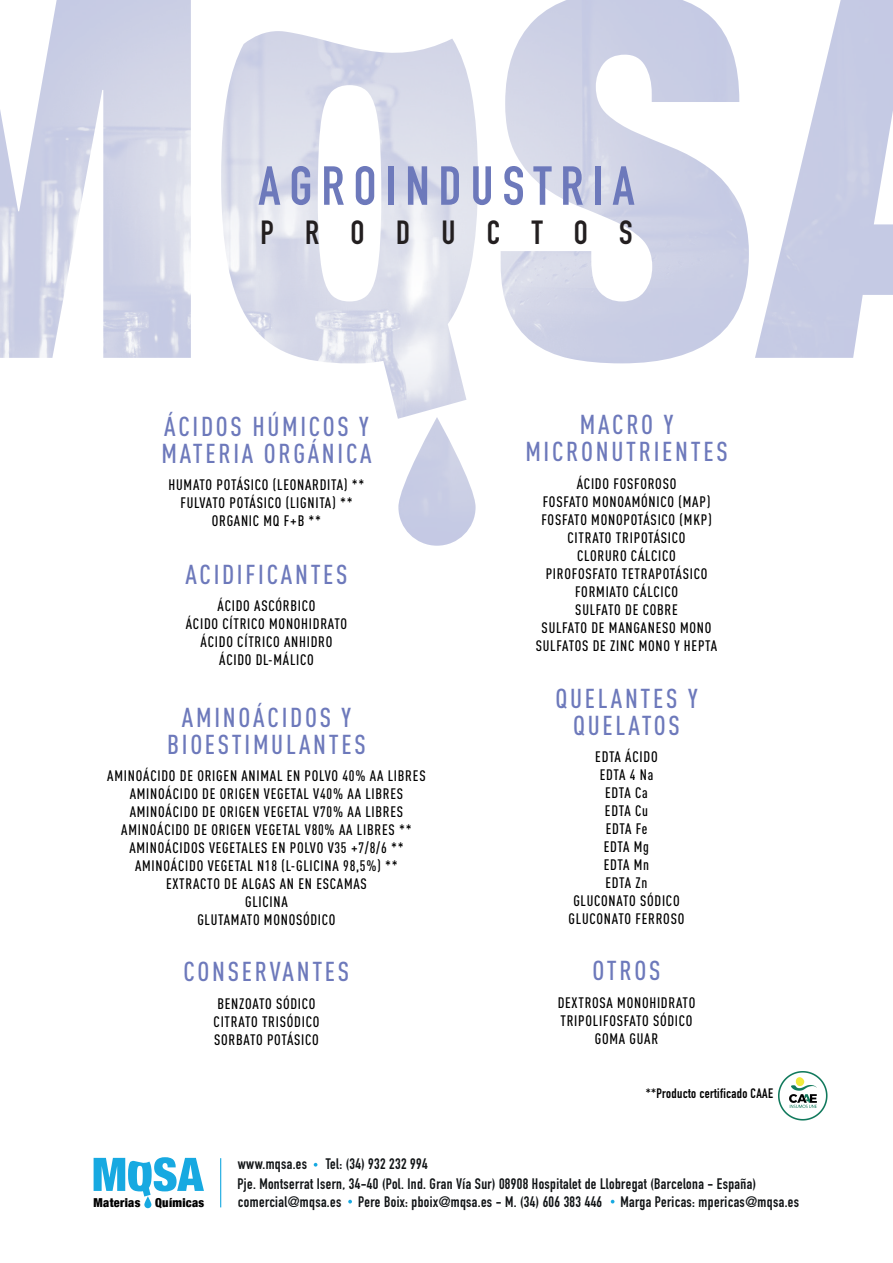
<style>
.page{position:relative;width:893px;height:1263px;background:#fff}
.page>*{position:absolute;margin:0;border:0;box-sizing:border-box;transform-origin:0 0}
.t1{font:700 54px "DIN Condensed";letter-spacing:.165em;color:#6d79bb}
.t2{font:700 33px "DIN Condensed";letter-spacing:.95em;color:#231f20}
.t3{font:500 27px/27px "DIN Cond";letter-spacing:.1em;color:#6d79bb;text-align:center}
.t4{font:500 15px/18px "DIN Cond";letter-spacing:.05em;color:#000001;text-align:center}
.t5{font:700 15px "DIN Condensed";letter-spacing:.025em;color:#111416}
.t6{font:700 13.5px "DIN Condensed";letter-spacing:.025em;color:#000001}
.t7{font:900 condensed 12.3px "Helvetica Neue";letter-spacing:.025em;color:#000001}
</style>
<div class="page">
<img style="left:0;top:0;width:893px;height:546px">
<img style="left:779px;top:1072px;width:48px;height:48px">
<svg style="left:348px;top:1200px;width:4px;height:3px"></svg>
<svg style="left:144px;top:1196px;width:7px;height:12px"></svg>
<svg style="left:94px;top:1157px;width:110px;height:39px"></svg>
<hr style="left:220px;top:1158px;width:1px;height:49px;background:#17a9e1">
<h1 class="t1" style="left:258px;top:150px;width:378px">AGROINDUSTRIA</h1>
<h2 class="t2" style="left:260px;top:210px;width:374px">PRODUCTOS</h2>
<h3 class="t3" style="left:161px;top:412px;width:212px;text-align:left">ÁCIDOS HÚMICOS Y<br>MATERIA ORGÁNICA</h3>
<p class="t4" style="left:169px;top:476px;width:197px">HUMATO POTÁSICO (LEONARDITA) **<br>FULVATO POTÁSICO (LIGNITA) **<br>ORGANIC MQ F+B **</p>
<h3 class="t3" style="left:185px;top:560px;width:164px">ACIDIFICANTES</h3>
<p class="t4" style="left:186px;top:596px;width:163px">ÁCIDO ASCÓRBICO<br>ÁCIDO CÍTRICO MONOHIDRATO<br>ÁCIDO CÍTRICO ANHIDRO<br>ÁCIDO DL-MÁLICO</p>
<h3 class="t3" style="left:167px;top:703px;width:200px">AMINOÁCIDOS Y<br>BIOESTIMULANTES</h3>
<p class="t4" style="left:107px;top:766px;width:320px">AMINOÁCIDO DE ORIGEN ANIMAL EN POLVO 40% AA LIBRES AMINOÁCIDO DE ORIGEN VEGETAL V40% AA LIBRES AMINOÁCIDO DE ORIGEN VEGETAL V70% AA LIBRES AMINOÁCIDO DE ORIGEN VEGETAL V80% AA LIBRES ** AMINOÁCIDOS VEGETALES EN POLVO V35 +7/8/6 ** AMINOÁCIDO VEGETAL N18 (L-GLICINA 98,5%) ** EXTRACTO DE ALGAS AN EN ESCAMAS<br>GLICINA<br>GLUTAMATO MONOSÓDICO</p>
<h3 class="t3" style="left:184px;top:958px;width:167px">CONSERVANTES</h3>
<p class="t4" style="left:214px;top:994px;width:107px;text-align:left">BENZOATO SÓDICO<br>CITRATO TRISÓDICO<br>SORBATO POTÁSICO</p>
<p class="t5" style="left:238px;top:1154px;width:71px">www.mqsa.es</p>
<p class="t5" style="left:326px;top:1154px;width:103px">Tel: (34) 932 232 994</p>
<h3 class="t3" style="left:525px;top:411px;width:204px">MACRO Y<br>MICRONUTRIENTES</h3>
<p class="t4" style="left:536px;top:474px;width:183px">ÁCIDO FOSFOROSO<br>FOSFATO MONOAMÓNICO (MAP)<br>FOSFATO MONOPOTÁSICO (MKP)<br>CITRATO TRIPOTÁSICO<br>CLORURO CÁLCICO<br>PIROFOSFATO TETRAPOTÁSICO<br>FORMIATO CÁLCICO<br>SULFATO DE COBRE<br>SULFATO DE MANGANESO MONO<br>SULFATOS DE ZINC MONO Y HEPTA</p>
<h3 class="t3" style="left:555px;top:684px;width:144px">QUELANTES Y<br>QUELATOS</h3>
<p class="t4" style="left:569px;top:747px;width:117px">EDTA ÁCIDO<br>EDTA 4 Na<br>EDTA Ca<br>EDTA Cu<br>EDTA Fe<br>EDTA Mg<br>EDTA Mn<br>EDTA Zn<br>GLUCONATO SÓDICO<br>GLUCONATO FERROSO</p>
<h3 class="t3" style="left:593px;top:956px;width:69px">OTROS</h3>
<p class="t4" style="left:558px;top:993px;width:139px">DEXTROSA MONOHIDRATO<br>TRIPOLIFOSFATO SÓDICO<br>GOMA GUAR</p>
<p class="t6" style="left:646px;top:1084px;width:129px">**Producto certificado CAAE</p>
<p class="t5" style="left:237px;top:1173px;width:520px">Pje. Montserrat Isern, 34-40 (Pol. Ind. Gran Vía Sur) 08908 Hospitalet de Llobregat (Barcelona - España)</p>
<p class="t7" style="left:94px;top:1193px;width:112px">Materias Químicas</p>
<p class="t5" style="left:238px;top:1191px;width:563px">comercial@mqsa.es Pere Boix: pboix@mqsa.es - M. (34) 606 383 446 Marga Pericas: mpericas@mqsa.es</p>
</div>
